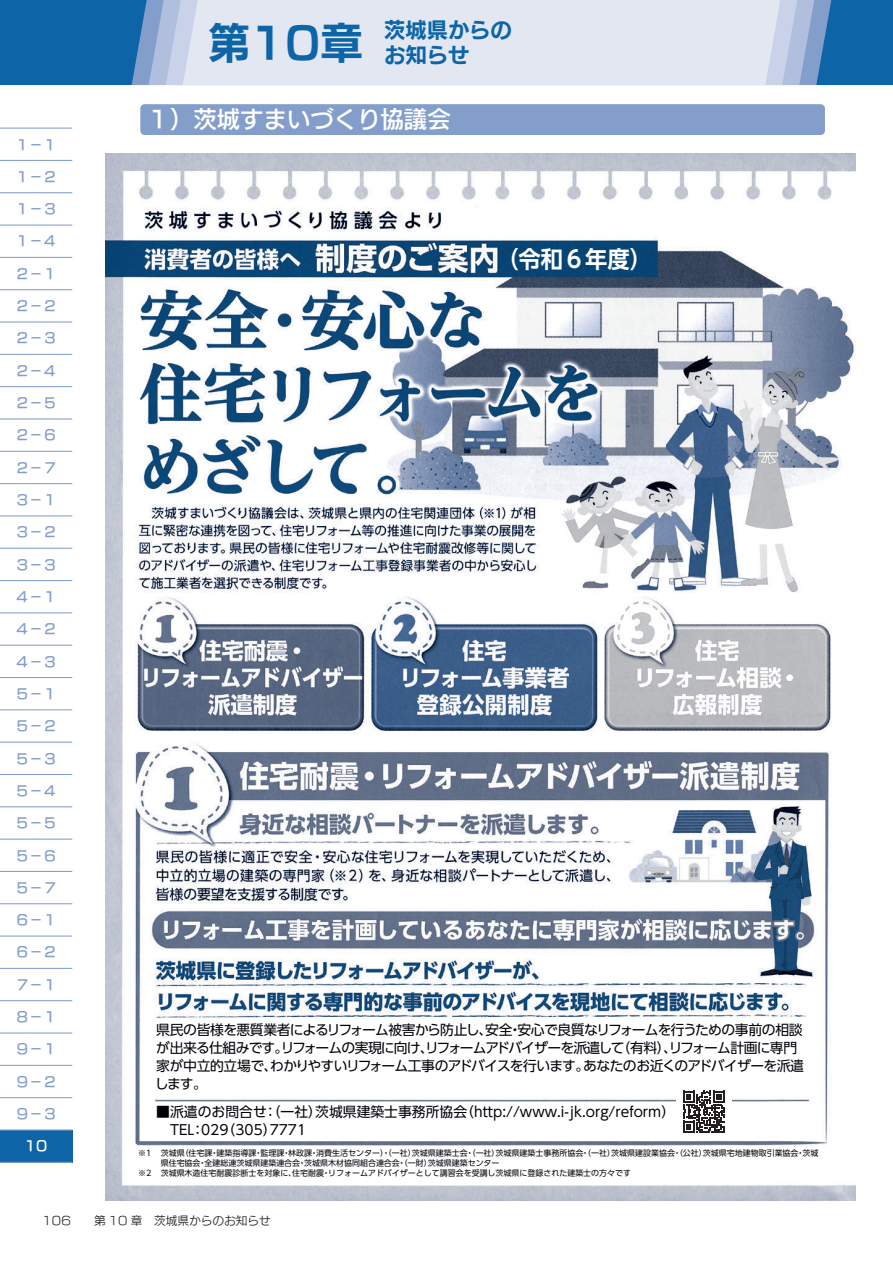
<style>
.page{position:relative;width:893px;height:1263px;background:#fff}
.page>*{position:absolute;margin:0;border:0;box-sizing:border-box;transform-origin:0 0}
.t1{font:42.45px "New Rodin Pro B";color:#0d65a8}
.t2{font:23.4px "New Rodin Pro DB";color:#fff}
.t3{font:700 23.4px "UD Shin Go Pr 6 De";color:#fff;scale:.95 1}
.t4{font:21.3px/24.5px "New Rodin Pro B";color:#0d65a8}
.t5{font:13.8px/18px "UD Shin Go Pr 6";letter-spacing:-.04em;color:#000008}
.t6{font:13.8px "New Rodin Pro DB";color:#849ecc}
.t7{font:13.8px/18px "UD Shin Go Pr 6";color:#000008}
.t8{font:13.8px "New Rodin Pro DB";color:#fff}
.t9{font:11.7px "New Rodin Pro M";color:#231f20}
.t10{font:7.95px "UD Shin Go Pr 6";color:#000008}
</style>
<div class="page">
<div style="left:140px;top:104px;width:685px;height:31px;background:#849ecc;border-radius:4px"></div>
<img style="left:105px;top:153px;width:751px;height:1047px">
<div style="left:676px;top:1084px;width:55px;height:55px;background:#fff"></div>
<svg style="left:683px;top:1091px;width:42px;height:41px"></svg>
<div style="left:0;top:0;width:893px;height:85px;background:#0d65a8"></div>
<svg style="left:132px;top:0;width:700px;height:85px;fill:#849ecc"></svg>
<svg style="left:149px;top:0;width:667px;height:85px;background:#9aafd5"></svg>
<svg style="left:166px;top:0;width:633px;height:85px;background:#bcc8e3"></svg>
<div style="left:183px;top:0;width:599px;height:85px;background:#e2e7f2"></div>
<div style="left:0;top:1130px;width:72px;height:32px;background:#0d65a8"></div>
<hr style="left:0;top:1129px;width:72px;height:1px;background:#849ecc">
<hr style="left:0;top:1162px;width:72px;height:1px;background:#849ecc">
<hr style="left:0;top:128px;width:72px;height:1px;background:#849ecc">
<hr style="left:0;top:160px;width:72px;height:1px;background:#849ecc">
<hr style="left:0;top:192px;width:72px;height:1px;background:#849ecc">
<hr style="left:0;top:225px;width:72px;height:1px;background:#849ecc">
<hr style="left:0;top:257px;width:72px;height:1px;background:#849ecc">
<hr style="left:0;top:289px;width:72px;height:1px;background:#849ecc">
<hr style="left:0;top:321px;width:72px;height:2px;background:#849ecc">
<hr style="left:0;top:354px;width:72px;height:1px;background:#849ecc">
<hr style="left:0;top:386px;width:72px;height:1px;background:#849ecc">
<hr style="left:0;top:418px;width:72px;height:1px;background:#849ecc">
<hr style="left:0;top:451px;width:72px;height:1px;background:#849ecc">
<hr style="left:0;top:483px;width:72px;height:1px;background:#849ecc">
<hr style="left:0;top:515px;width:72px;height:1px;background:#849ecc">
<hr style="left:0;top:548px;width:72px;height:1px;background:#849ecc">
<hr style="left:0;top:580px;width:72px;height:1px;background:#849ecc">
<hr style="left:0;top:612px;width:72px;height:1px;background:#849ecc">
<hr style="left:0;top:645px;width:72px;height:1px;background:#849ecc">
<hr style="left:0;top:677px;width:72px;height:1px;background:#849ecc">
<hr style="left:0;top:709px;width:72px;height:1px;background:#849ecc">
<hr style="left:0;top:742px;width:72px;height:1px;background:#849ecc">
<hr style="left:0;top:774px;width:72px;height:1px;background:#849ecc">
<hr style="left:0;top:806px;width:72px;height:1px;background:#849ecc">
<hr style="left:0;top:838px;width:72px;height:2px;background:#849ecc">
<hr style="left:0;top:871px;width:72px;height:1px;background:#849ecc">
<hr style="left:0;top:903px;width:72px;height:1px;background:#849ecc">
<hr style="left:0;top:935px;width:72px;height:1px;background:#849ecc">
<hr style="left:0;top:968px;width:72px;height:1px;background:#849ecc">
<hr style="left:0;top:1000px;width:72px;height:1px;background:#849ecc">
<hr style="left:0;top:1032px;width:72px;height:1px;background:#849ecc">
<hr style="left:0;top:1065px;width:72px;height:1px;background:#849ecc">
<hr style="left:0;top:1097px;width:72px;height:1px;background:#849ecc">
<h1 class="t1" style="left:208px;top:6px;width:156px">第10章</h1>
<h3 class="t4" style="left:384px;top:16px;width:129px">茨城県からのお知らせ　</h3>
<h3 class="t6" style="left:15px;top:132px;width:43px">１－１</h3>
<h3 class="t6" style="left:15px;top:165px;width:43px">１－２</h3>
<h3 class="t6" style="left:15px;top:197px;width:43px">１－３</h3>
<h3 class="t6" style="left:15px;top:229px;width:43px">１－４</h3>
<h3 class="t6" style="left:15px;top:262px;width:43px">２－１</h3>
<h3 class="t6" style="left:15px;top:294px;width:43px">２－２</h3>
<h3 class="t6" style="left:15px;top:326px;width:43px">２－３</h3>
<h3 class="t6" style="left:15px;top:359px;width:43px">２－４</h3>
<h3 class="t6" style="left:15px;top:391px;width:43px">２－５</h3>
<h3 class="t6" style="left:15px;top:423px;width:43px">２－６</h3>
<h3 class="t6" style="left:15px;top:456px;width:43px">２－７</h3>
<h3 class="t6" style="left:15px;top:488px;width:43px">３－１</h3>
<h3 class="t6" style="left:15px;top:520px;width:43px">３－２</h3>
<h3 class="t6" style="left:15px;top:553px;width:43px">３－３</h3>
<h3 class="t6" style="left:15px;top:585px;width:43px">４－１</h3>
<h3 class="t6" style="left:15px;top:617px;width:43px">４－２</h3>
<h3 class="t6" style="left:15px;top:649px;width:43px">４－３</h3>
<h3 class="t6" style="left:15px;top:682px;width:43px">５－１</h3>
<h3 class="t6" style="left:15px;top:714px;width:43px">５－２</h3>
<h3 class="t6" style="left:15px;top:746px;width:43px">５－３</h3>
<h3 class="t6" style="left:15px;top:779px;width:43px">５－４</h3>
<h3 class="t6" style="left:15px;top:811px;width:43px">５－５</h3>
<h3 class="t6" style="left:15px;top:843px;width:43px">５－６</h3>
<h3 class="t6" style="left:15px;top:876px;width:43px">５－７</h3>
<h3 class="t6" style="left:15px;top:908px;width:43px">６－１</h3>
<h3 class="t6" style="left:15px;top:940px;width:43px">６－２</h3>
<h3 class="t6" style="left:15px;top:973px;width:43px">７－１</h3>
<h3 class="t6" style="left:15px;top:1005px;width:43px">８－１</h3>
<h3 class="t6" style="left:15px;top:1037px;width:43px">９－１</h3>
<h3 class="t6" style="left:15px;top:1070px;width:43px">９－２</h3>
<h3 class="t6" style="left:15px;top:1102px;width:43px">９－３</h3>
<h3 class="t8" style="left:25px;top:1134px;width:24px">10</h3>
<h2 class="t2" style="left:147px;top:99px;width:306px">１）茨城すまいづくり協議会</h2>
<h2 class="t3" style="left:496px;top:240px;width:165px">（令和６年度）</h2>
<h3 class="t5" style="left:155px;top:1020px;width:651px">県民の皆様を悪質業者によるリフォーム被害から防止し、安全・安心で良質なリフォームを行うための事前の相談が出来る仕組みです。リフォームの実現に向け、リフォームアドバイザーを派遣して（有料）、リフォーム計画に専門家が中立的立場で、わかりやすいリフォーム工事のアドバイスを行います。あなたのお近くのアドバイザーを派遣します。</h3>
<h3 class="t7" style="left:156px;top:1102px;width:520px">■派遣のお問合せ：（一社）茨城県建築士事務所協会（http://www.i-jk.org/reform）　TEL：029（305）7771</h3>
<p class="t10" style="left:138px;top:1147px;width:682px">※1 茨城県（住宅課・建築指導課・監理課・林政課・消費生活センター）・（一社）茨城県建築士会・（一社）茨城県建築士事務所協会・（一社）茨城県建設業協会・（公社）茨城県宅地建物取引業協会・茨城</p>
<p class="t10" style="left:161px;top:1156px;width:340px">県住宅協会・全建総連茨城県建築連合会・茨城県木材協同組合連合会・（一財）茨城県建築センター</p>
<p class="t10" style="left:138px;top:1166px;width:494px">※2 茨城県木造住宅耐震診断士を対象に、住宅耐震・リフォームアドバイザーとして講習会を受講し茨城県に登録された建築士の方々です</p>
<h3 class="t9" style="left:43px;top:1210px;width:230px">106　　第 10 章　茨城県からのお知らせ</h3>
</div>
